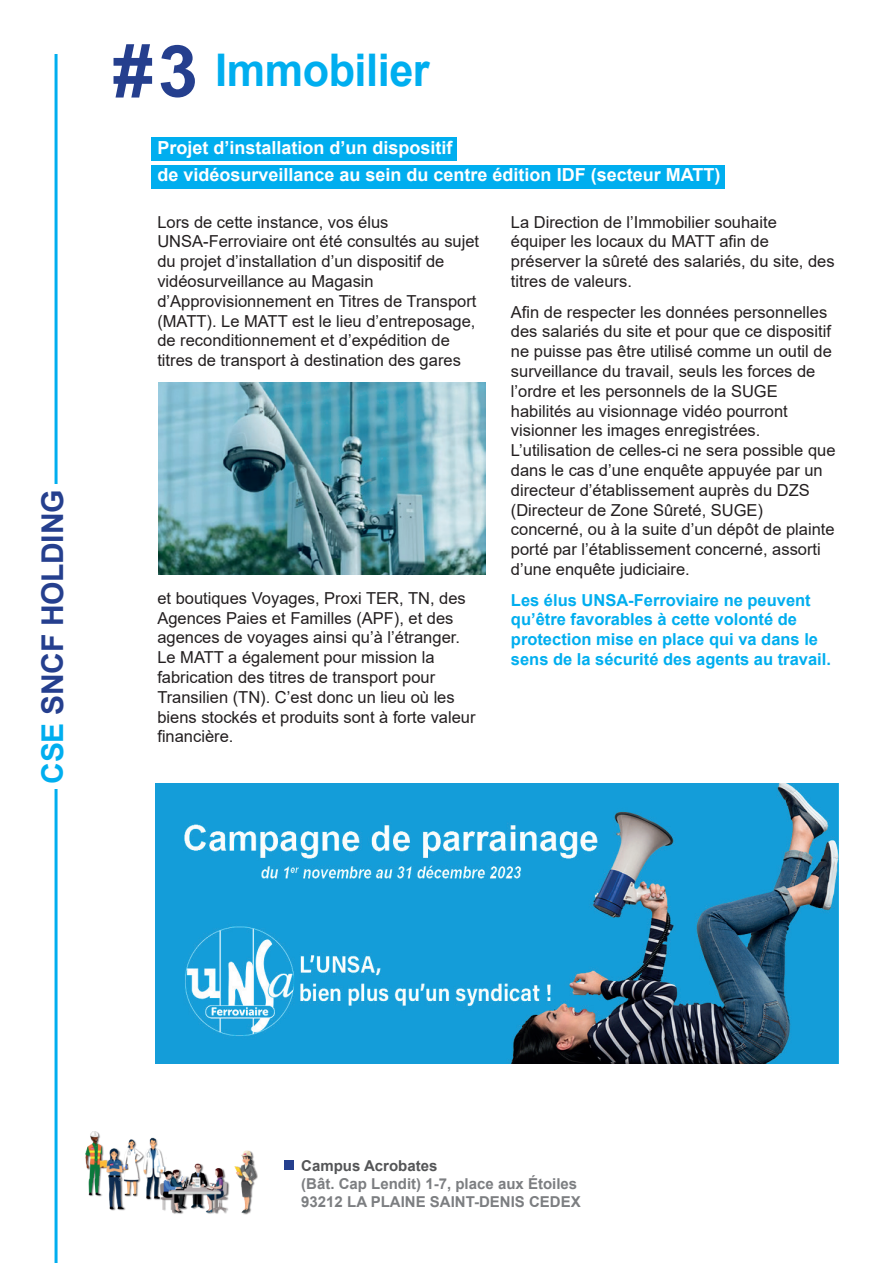
<style>
.page{position:relative;width:893px;height:1263px;background:#fff}
.page>*{position:absolute;margin:0;border:0;box-sizing:border-box;transform-origin:0 0}
.t1{font:700 45px "Arial";letter-spacing:-.01em;color:#00aeef;scale:.96 1}
.t2{font:700 30px "Arial";letter-spacing:-.01em;color:#253f8e}
.t3{font:700 18px/27px "Arial";color:#fff}
.t4{font:16.5px/19.8px "Arial";color:#231f20}
.t5{font:700 16.5px/19.8px "Arial";color:#00aeef}
.t6{font:700 15px/18px "Arial";color:#7c7e81}
.t7{font:700 15px "Arial";color:#545557}
.s1{color:#00aeef}
.s2{font-size:72px;color:#253f8e}
</style>
<div class="page">
<hr style="left:55px;top:54px;width:3px;height:1209px;background:#00aeef">
<div style="left:41px;top:485px;width:33px;height:304px;background:#fff"></div>
<div style="left:285px;top:1160px;width:9px;height:10px;background:#253f8e"></div>
<img style="left:127px;top:1137px;width:36px;height:63px">
<img style="left:234px;top:1150px;width:24px;height:65px">
<img style="left:86px;top:1131px;width:16px;height:19px">
<img style="left:155px;top:1159px;width:75px;height:55px">
<img style="left:102px;top:1145px;width:17px;height:5px">
<img style="left:85px;top:1150px;width:42px;height:61px">
<div style="left:152px;top:137px;width:305px;height:24px;background:#00aeef"></div>
<div style="left:152px;top:165px;width:573px;height:24px;background:#00aeef"></div>
<img style="left:158px;top:383px;width:328px;height:192px">
<img style="left:155px;top:783px;width:684px;height:280px">
<h2 class="t2" style="left:32px;top:784px;width:295px;rotate:-90deg"><span class="s1">CSE</span> SNCF HOLDING</h2>
<h1 class="t1" style="left:113px;top:39px;width:332px"><span class="s2">#3</span> Immobilier</h1>
<p class="t3" style="left:157px;top:135px;width:564px">Projet d’installation d’un dispositif<br>de vidéosurveillance au sein du centre édition IDF (secteur MATT)</p>
<p class="t4" style="left:157px;top:212px;width:323px">Lors de cette instance, vos élus UNSA-Ferroviaire ont été consultés au sujet du projet d’installation d’un dispositif de vidéosurveillance au Magasin d’Approvisionnement en Titres de Transport (MATT). Le MATT est le lieu d’entreposage, de reconditionnement et d’expédition de titres de transport à destination des gares</p>
<p class="t4" style="left:157px;top:588px;width:320px">et boutiques Voyages, Proxi TER, TN, des Agences Paies et Familles (APF), et des agences de voyages ainsi qu’à l’étranger.<br>Le MATT a également pour mission la fabrication des titres de transport pour Transilien (TN). C’est donc un lieu où les biens stockés et produits sont à forte valeur financière.</p>
<p class="t4" style="left:511px;top:212px;width:325px">La Direction de l’Immobilier souhaite équiper les locaux du MATT afin de préserver la sûreté des salariés, du site, des titres de valeurs.</p>
<p class="t4" style="left:511px;top:302px;width:326px">Afin de respecter les données personnelles des salariés du site et pour que ce dispositif ne puisse pas être utilisé comme un outil de surveillance du travail, seuls les forces de l’ordre et les personnels de la SUGE habilités au visionnage vidéo pourront visionner les images enregistrées.<br>L’utilisation de celles-ci ne sera possible que dans le cas d’une enquête appuyée par un directeur d’établissement auprès du DZS (Directeur de Zone Sûreté, SUGE) concerné, ou à la suite d’un dépôt de plainte porté par l’établissement concerné, assorti d’une enquête judiciaire.</p>
<p class="t5" style="left:511px;top:590px;width:322px">Les élus UNSA-Ferroviaire ne peuvent qu’être favorables à cette volonté de protection mise en place qui va dans le sens de la sécurité des agents au travail.</p>
<p class="t7" style="left:301px;top:1155px;width:138px">Campus Acrobates</p>
<p class="t6" style="left:301px;top:1175px;width:281px">(Bât. Cap Lendit) 1-7, place aux Étoiles<br>93212 LA PLAINE SAINT-DENIS CEDEX</p>
</div>
